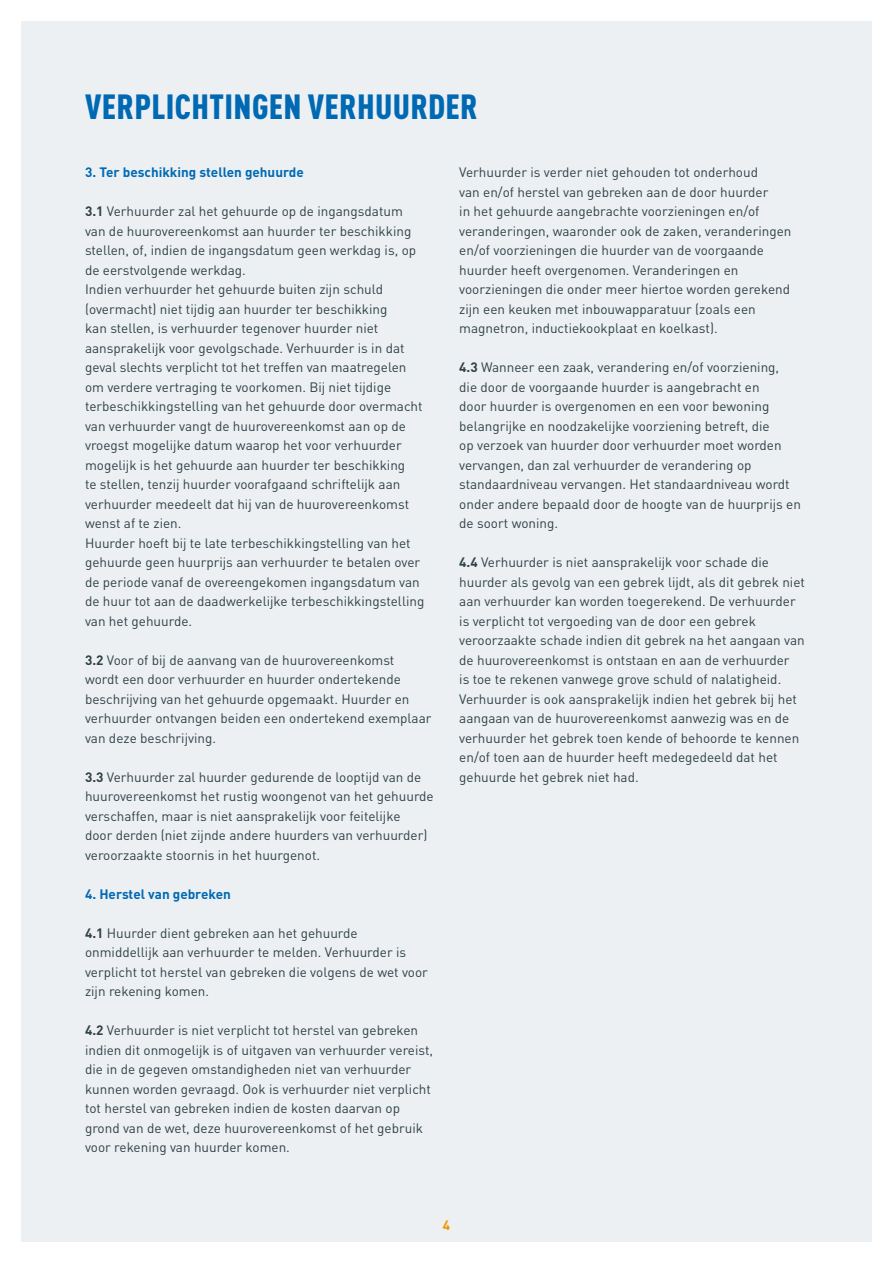
<style>
.page{position:relative;width:893px;height:1263px;background:#fff}
.page>*{position:absolute;margin:0;border:0;box-sizing:border-box;transform-origin:0 0}
.t1{font:900 condensed 34.5px "DINOT";letter-spacing:.01em;color:#0069b4}
.t2{font:13.5px/19.5px "DIN";color:#304148}
.t3{font:700 13.5px "DIN";color:#0069b4}
.t4{font:700 13.5px "DIN";color:#f39200}
.s1{font-weight:700}
</style>
<div class="page">
<div style="left:21px;top:21px;width:851px;height:1221px;background:#ecf0f2"></div>
<p class="t1" style="left:85px;top:85px;width:394px">VERPLICHTINGEN VERHUURDER</p>
<p class="t3" style="left:85px;top:164px;width:220px">3. Ter beschikking stellen gehuurde</p>
<p class="t2" style="left:85px;top:201px;width:333px"><span class="s1">3.1</span> Verhuurder zal het gehuurde op de ingangsdatum van de huurovereenkomst aan huurder ter beschikking stellen, of, indien de ingangsdatum geen werkdag is, op de eerstvolgende werkdag.</p>
<p class="t2" style="left:85px;top:279px;width:339px">Indien verhuurder het gehuurde buiten zijn schuld (overmacht) niet tijdig aan huurder ter beschikking<br>kan stellen, is verhuurder tegenover huurder niet aansprakelijk voor gevolgschade. Verhuurder is in dat geval slechts verplicht tot het treffen van maatregelen om verdere vertraging te voorkomen. Bij niet tijdige terbeschikkingstelling van het gehuurde door overmacht van verhuurder vangt de huurovereenkomst aan op de vroegst mogelijke datum waarop het voor verhuurder mogelijk is het gehuurde aan huurder ter beschikking<br>te stellen, tenzij huurder voorafgaand schriftelijk aan verhuurder meedeelt dat hij van de huurovereenkomst wenst af te zien.</p>
<p class="t2" style="left:85px;top:533px;width:341px">Huurder hoeft bij te late terbeschikkingstelling van het gehuurde geen huurprijs aan verhuurder te betalen over de periode vanaf de overeengekomen ingangsdatum van de huur tot aan de daadwerkelijke terbeschikkingstelling van het gehuurde.</p>
<p class="t2" style="left:85px;top:650px;width:348px"><span class="s1">3.2</span> Voor of bij de aanvang van de huurovereenkomst wordt een door verhuurder en huurder ondertekende beschrijving van het gehuurde opgemaakt. Huurder en verhuurder ontvangen beiden een ondertekend exemplaar van deze beschrijving.</p>
<p class="t2" style="left:85px;top:767px;width:350px"><span class="s1">3.3</span> Verhuurder zal huurder gedurende de looptijd van de huurovereenkomst het rustig woongenot van het gehuurde verschaffen, maar is niet aansprakelijk voor feitelijke<br>door derden (niet zijnde andere huurders van verhuurder) veroorzaakte stoornis in het huurgenot.</p>
<p class="t3" style="left:85px;top:885px;width:147px">4. Herstel van gebreken</p>
<p class="t2" style="left:85px;top:923px;width:344px"><span class="s1">4.1</span> Huurder dient gebreken aan het gehuurde onmiddellijk aan verhuurder te melden. Verhuurder is verplicht tot herstel van gebreken die volgens de wet voor zijn rekening komen.</p>
<p class="t2" style="left:85px;top:1020px;width:350px"><span class="s1">4.2</span> Verhuurder is niet verplicht tot herstel van gebreken indien dit onmogelijk is of uitgaven van verhuurder vereist, die in de gegeven omstandigheden niet van verhuurder kunnen worden gevraagd. Ook is verhuurder niet verplicht tot herstel van gebreken indien de kosten daarvan op grond van de wet, deze huurovereenkomst of het gebruik voor rekening van huurder komen.</p>
<p class="t2" style="left:459px;top:162px;width:334px">Verhuurder is verder niet gehouden tot onderhoud<br>van en/of herstel van gebreken aan de door huurder<br>in het gehuurde aangebrachte voorzieningen en/of veranderingen, waaronder ook de zaken, veranderingen en/of voorzieningen die huurder van de voorgaande huurder heeft overgenomen. Veranderingen en voorzieningen die onder meer hiertoe worden gerekend zijn een keuken met inbouwapparatuur (zoals een magnetron, inductiekookplaat en koelkast).</p>
<p class="t2" style="left:459px;top:357px;width:343px"><span class="s1">4.3</span> Wanneer een zaak, verandering en/of voorziening,<br>die door de voorgaande huurder is aangebracht en<br>door huurder is overgenomen en een voor bewoning belangrijke en noodzakelijke voorziening betreft, die<br>op verzoek van huurder door verhuurder moet worden vervangen, dan zal verhuurder de verandering op standaardniveau vervangen. Het standaardniveau wordt onder andere bepaald door de hoogte van de huurprijs en de soort woning.</p>
<p class="t2" style="left:459px;top:552px;width:347px"><span class="s1">4.4</span> Verhuurder is niet aansprakelijk voor schade die huurder als gevolg van een gebrek lijdt, als dit gebrek niet aan verhuurder kan worden toegerekend. De verhuurder is verplicht tot vergoeding van de door een gebrek veroorzaakte schade indien dit gebrek na het aangaan van de huurovereenkomst is ontstaan en aan de verhuurder<br>is toe te rekenen vanwege grove schuld of nalatigheid.<br>Verhuurder is ook aansprakelijk indien het gebrek bij het aangaan van de huurovereenkomst aanwezig was en de verhuurder het gebrek toen kende of behoorde te kennen en/of toen aan de huurder heeft medegedeeld dat het gehuurde het gebrek niet had.</p>
<p class="t4" style="left:443px;top:1217px;width:9px">4</p>
</div>
